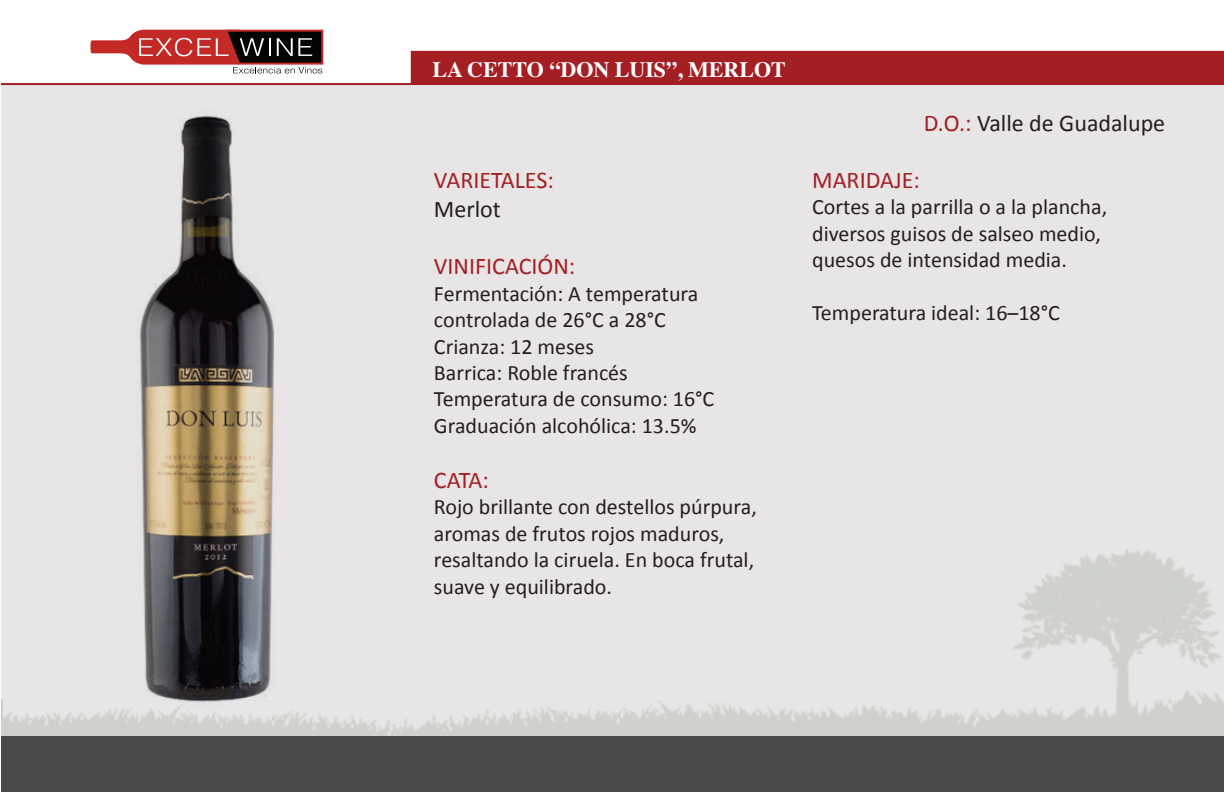
<style>
.page{position:relative;width:1224px;height:792px;background:#fff}
.page>*{position:absolute;margin:0;border:0;box-sizing:border-box;transform-origin:0 0}
.t1{font:24px "Calibri";color:#a31f24}
.t2{font:24px "Calibri";color:#231f20}
.t3{font:22px/26.4px "Calibri";color:#231f20}
.t4{font:700 22px "Times";color:#fff}
.s1{color:#a31f24}
</style>
<div class="page">
<div style="left:411px;top:51px;width:813px;height:35px;background:#a31f24"></div>
<div style="left:1px;top:85px;width:1223px;height:707px;background:#e7e5e5"></div>
<img style="left:1px;top:550px;width:1223px;height:186px">
<div style="left:1px;top:736px;width:1223px;height:56px;background:#494a4a"></div>
<hr style="left:1px;top:83px;width:412px;height:2px;background:#a31f24">
<svg style="left:90px;top:29px;width:234px;height:44px"></svg>
<img style="left:1px;top:115px;width:410px;height:619px">
<p class="t4" style="left:432px;top:48px;width:355px">LA CETTO “DON LUIS”, MERLOT</p>
<p class="t1" style="left:434px;top:165px;width:121px">VARIETALES:</p>
<p class="t2" style="left:434px;top:194px;width:69px">Merlot</p>
<p class="t1" style="left:434px;top:252px;width:143px">VINIFICACIÓN:</p>
<p class="t3" style="left:434px;top:279px;width:282px">Fermentación: A temperatura controlada de 26°C a 28°C<br>Crianza: 12 meses<br>Barrica: Roble francés<br>Temperatura de consumo: 16°C<br>Graduación alcohólica: 13.5%</p>
<p class="t1" style="left:434px;top:465px;width:56px">CATA:</p>
<p class="t3" style="left:434px;top:493px;width:324px">Rojo brillante con destellos púrpura, aromas de frutos rojos maduros, resaltando la ciruela. En boca frutal, suave y equilibrado.</p>
<p class="t2" style="left:924px;top:109px;width:243px"><span class="s1">D.O.:</span> Valle de Guadalupe</p>
<p class="t1" style="left:812px;top:165px;width:109px">MARIDAJE:</p>
<p class="t3" style="left:812px;top:193px;width:296px">Cortes a la parrilla o a la plancha, diversos guisos de salseo medio, quesos de intensidad media.</p>
<p class="t3" style="left:812px;top:298px;width:249px">Temperatura ideal: 16–18°C</p>
</div>
